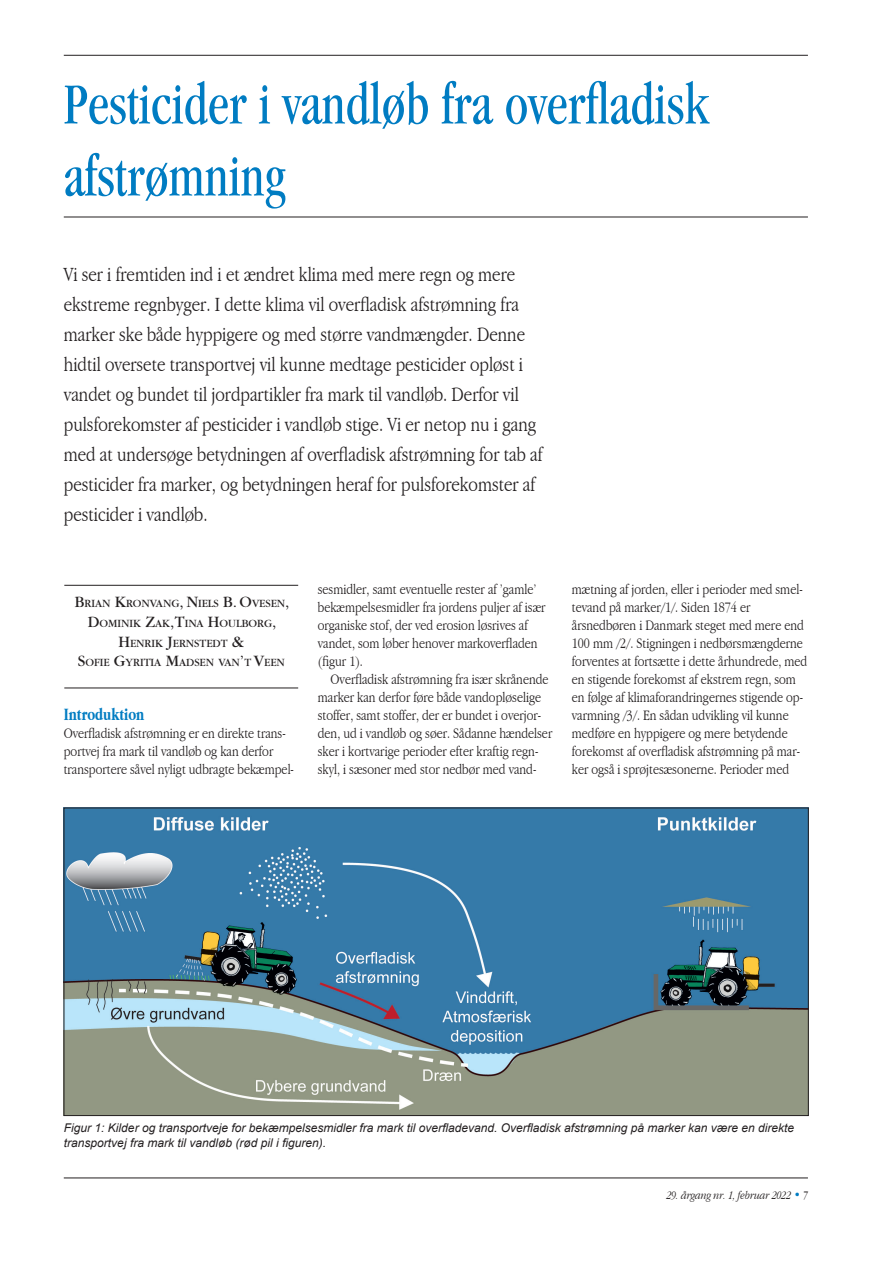
<style>
.page{position:relative;width:893px;height:1263px;background:#fff}
.page>*{position:absolute;margin:0;border:0;box-sizing:border-box;transform-origin:0 0}
.VJ_Overskrift{font:condensed 60px/72px "Garamond";color:#007cc2;scale:.9 1}
.VJ_Menu{font:300 condensed 21px/30px "Garamond";color:#231f20}
.VJ_Mellemrubrik{font:700 condensed 18px "Garamond";color:#007cc2;scale:.9 1}
.VJ_Bodytekst_indryk{font:300 condensed 15px/18px "Garamond";color:#231f20}
.VJ_Bodytekst{font:300 condensed 15px/18px "Garamond";color:#231f20}
.VJ_Figurtekst{font:italic 12px/15px "Arial";color:#231f20}
.t1{font:italic 300 condensed 12px "Garamond";color:#231f20}
.VJ_Forfatternavn{font:11.55px/19.8px "Garamond";color:#231f20;text-align:center}
.s1{font-size:16.5px}
.s2{color:#007cc2}
</style>
<div class="page">
<hr style="left:64px;top:1177px;width:744px;height:1px;background:#231f20">
<svg style="left:661px;top:1177px;width:147px;height:2px"></svg>
<hr style="left:64px;top:55px;width:744px;height:1px;background:#231f20">
<hr style="left:64px;top:217px;width:744px;height:1px;background:#231f20">
<hr style="left:64px;top:585px;width:234px;height:1px;background:#231f20">
<hr style="left:64px;top:688px;width:234px;height:1px;background:#231f20">
<svg style="left:72px;top:584px;width:219px;height:224px"></svg>
<img style="left:66px;top:810px;width:740px;height:304px">
<p class="VJ_Overskrift" style="left:64px;top:68px;width:718px">Pesticider i vandløb fra overfladisk afstrømning</p>
<p class="VJ_Menu" style="left:64px;top:259px;width:480px">Vi ser i fremtiden ind i et ændret klima med mere regn og mere ekstreme regnbyger. I dette klima vil overfladisk afstrømning fra marker ske både hyppigere og med større vandmængder. Denne hidtil oversete transportvej vil kunne medtage pesticider opløst i vandet og bundet til jordpartikler fra mark til vandløb. Derfor vil pulsforekomster af pesticider i vandløb stige. Vi er netop nu i gang med at undersøge betydningen af overfladisk afstrømning for tab af pesticider fra marker, og betydningen heraf for pulsforekomster af pesticider i vandløb.</p>
<p class="VJ_Forfatternavn" style="left:75px;top:593px;width:216px"><span class="s1">B</span>RIAN <span class="s1">K</span>RONVANG<span class="s1">, N</span>IELS <span class="s1">B. O</span>VESEN<span class="s1">,<br>D</span>OMINIK <span class="s1">Z</span>AK<span class="s1">,T</span>INA <span class="s1">H</span>OULBORG<span class="s1">,<br>H</span>ENRIK <span class="s1">J</span>ERNSTEDT <span class="s1">&amp;<br>S</span>OFIE <span class="s1">G</span>YRITIA <span class="s1">M</span>ADSEN VAN<span class="s1">’</span>T <span class="s1">V</span>EEN</p>
<p class="VJ_Mellemrubrik" style="left:64px;top:704px;width:91px">Introduktion</p>
<p class="VJ_Bodytekst" style="left:64px;top:724px;width:232px">Overfladisk afstrømning er en direkte trans&shy;portvej fra mark til vandløb og kan derfor transportere såvel nyligt udbragte bekæmpel-</p>
<p class="VJ_Bodytekst" style="left:318px;top:580px;width:229px">sesmidler, samt eventuelle rester af ’gamle’ bekæmpelsesmidler fra jordens puljer af især organiske stof, der ved erosion løsrives af vandet, som løber henover markoverfladen (figur 1).</p>
<p class="VJ_Bodytekst_indryk" style="left:318px;top:670px;width:236px;text-indent:13px">Overfladisk afstrømning fra især skrånende marker kan derfor føre både vandopløselige stoffer, samt stoffer, der er bundet i overjor&shy;den, ud i vandløb og søer. Sådanne hændelser sker i kortvarige perioder efter kraftig regn&shy;skyl, i sæsoner med stor nedbør med vand-</p>
<p class="VJ_Bodytekst_indryk" style="left:572px;top:580px;width:237px">mætning af jorden, eller i perioder med smel&shy;tevand på marker/1/. Siden 1874 er årsnedbøren i Danmark steget med mere end 100 mm /2/. Stigningen i nedbørsmængderne forventes at fortsætte i dette århundrede, med en stigende forekomst af ekstrem regn, som en følge af klimaforandringernes stigende op&shy;varmning /3/. En sådan udvikling vil kunne medføre en hyppigere og mere betydende forekomst af overfladisk afstrømning på mar&shy;ker også i sprøjtesæsonerne. Perioder med</p>
<p class="VJ_Figurtekst" style="left:64px;top:1120px;width:732px">Figur 1: Kilder og transportveje for bekæmpelsesmidler fra mark til overfladevand. Overfladisk afstrømning på marker kan være en direkte transportvej fra mark til vandløb (rød pil i figuren).</p>
<p class="t1" style="left:667px;top:1189px;width:143px">29. årgang nr. 1, februar 2022 <span class="s2">•</span> 7</p>
</div>
